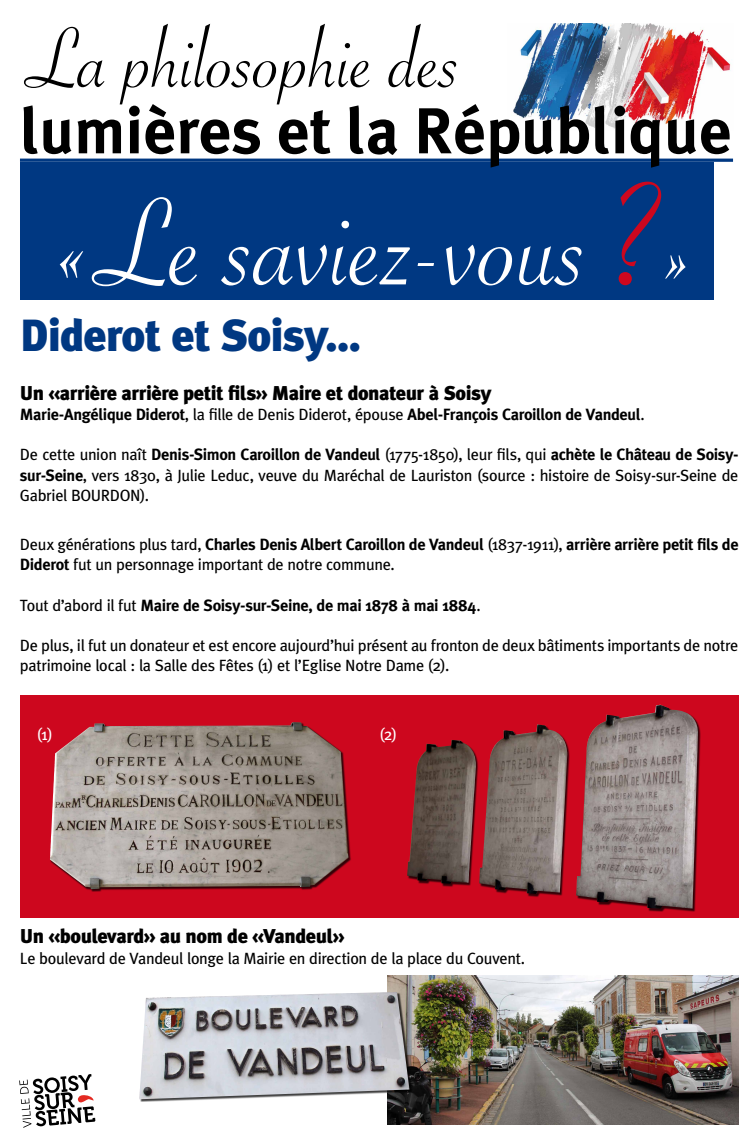
<style>
.page{position:relative;width:752px;height:1134px;background:#fff}
.page>*{position:absolute;margin:0;border:0;box-sizing:border-box;transform-origin:0 0}
.t1{font:133.25px "Savoye Let Plain";color:#fff}
.t2{font:91.5px "Savoye Let Plain";color:#000}
.t3{font:700 64.75px "Meta Plus";color:#000}
.t4{font:900 45px "Meta Plus";letter-spacing:-.02em;color:#003882}
.t5{font:900 20px "Meta Plus";letter-spacing:-.025em;color:#000}
.t6{font:16.25px/20.2px "Meta Plus";letter-spacing:-.025em;color:#000}
.t7{font:700 16.25px "Meta Plus";letter-spacing:-.025em;color:#000}
.t8{font:16.25px "Meta Plus";color:#fff}
.s1{font-size:166.5px;color:#cd071e}
.s2{font-size:116.5px}
.s3{font-weight:400}
.s4{font-weight:700}
</style>
<div class="page">
<div style="left:20px;top:162px;width:693px;height:137px;background:#003882"></div>
<div style="left:20px;top:695px;width:718px;height:222px;background:#cd071e"></div>
<svg style="left:19px;top:1074px;width:77px;height:54px"></svg>
<hr style="left:20px;top:159px;width:712px;height:3px;background:#003882">
<img style="left:513px;top:24px;width:218px;height:105px">
<div style="left:50px;top:723px;width:301px;height:169px;background:#000;opacity:.75"></div>
<img style="left:67px;top:722px;width:225px;height:22px">
<div style="left:407px;top:705px;width:293px;height:207px;background:#000;opacity:.75"></div>
<img style="left:407px;top:705px;width:291px;height:203px">
<img style="left:387px;top:975px;width:351px;height:150px">
<div style="left:140px;top:992px;width:272px;height:110px;background:#000;opacity:.75"></div>
<img style="left:139px;top:992px;width:270px;height:107px">
<h2 class="t2" style="left:25px;top:-1px;width:436px">La philosophie des</h2>
<h3 class="t3" style="left:20px;top:93px;width:713px">lumières et la République</h3>
<h1 class="t1" style="left:58px;top:157px;width:637px">«Le saviez-vous<span class="s1">?</span><span class="s2">»</span></h1>
<h3 class="t4" style="left:20px;top:309px;width:342px">Diderot et Soisy...</h3>
<p class="t5" style="left:20px;top:381px;width:473px">Un «arrière arrière petit fils» Maire et donateur à Soisy</p>
<p class="t7" style="left:20px;top:405px;width:626px">Marie-Angélique Diderot<span class="s3">, la fille de Denis Diderot, épouse</span> Abel-François Caroillon de Vandeul<span class="s3">.</span></p>
<p class="t6" style="left:20px;top:444px;width:719px;text-align:justify">De cette union naît <span class="s4">Denis-Simon Caroillon de Vandeul</span> (1775-1850), leur fils, qui <span class="s4">achète le Château de Soisy&shy;sur-Seine</span>, vers 1830, à Julie Leduc, veuve du Maréchal de Lauriston (source : histoire de Soisy-sur-Seine de Gabriel BOURDON).</p>
<p class="t6" style="left:20px;top:534px;width:719px">Deux générations plus tard, <span class="s4">Charles Denis Albert Caroillon de Vandeul</span> (1837-1911), <span class="s4">arrière arrière petit fils de<br>Diderot</span> fut un personnage important de notre commune.</p>
<p class="t7" style="left:20px;top:596px;width:462px"><span class="s3">Tout d’abord il fut</span> Maire de Soisy-sur-Seine, de mai 1878 à mai 1884<span class="s3">.</span></p>
<p class="t6" style="left:20px;top:635px;width:719px">De plus, il fut un donateur et est encore aujourd’hui présent au fronton de deux bâtiments importants de notre patrimoine local : la Salle des Fêtes (1) et l’Eglise Notre Dame (2).</p>
<p class="t8" style="left:37px;top:725px;width:17px">(1)</p>
<p class="t8" style="left:379px;top:725px;width:19px">(2)</p>
<p class="t5" style="left:20px;top:925px;width:326px">Un «boulevard» au nom de «Vandeul»</p>
<p class="t6" style="left:20px;top:947px;width:506px">Le boulevard de Vandeul longe la Mairie en direction de la place du Couvent.</p>
</div>
